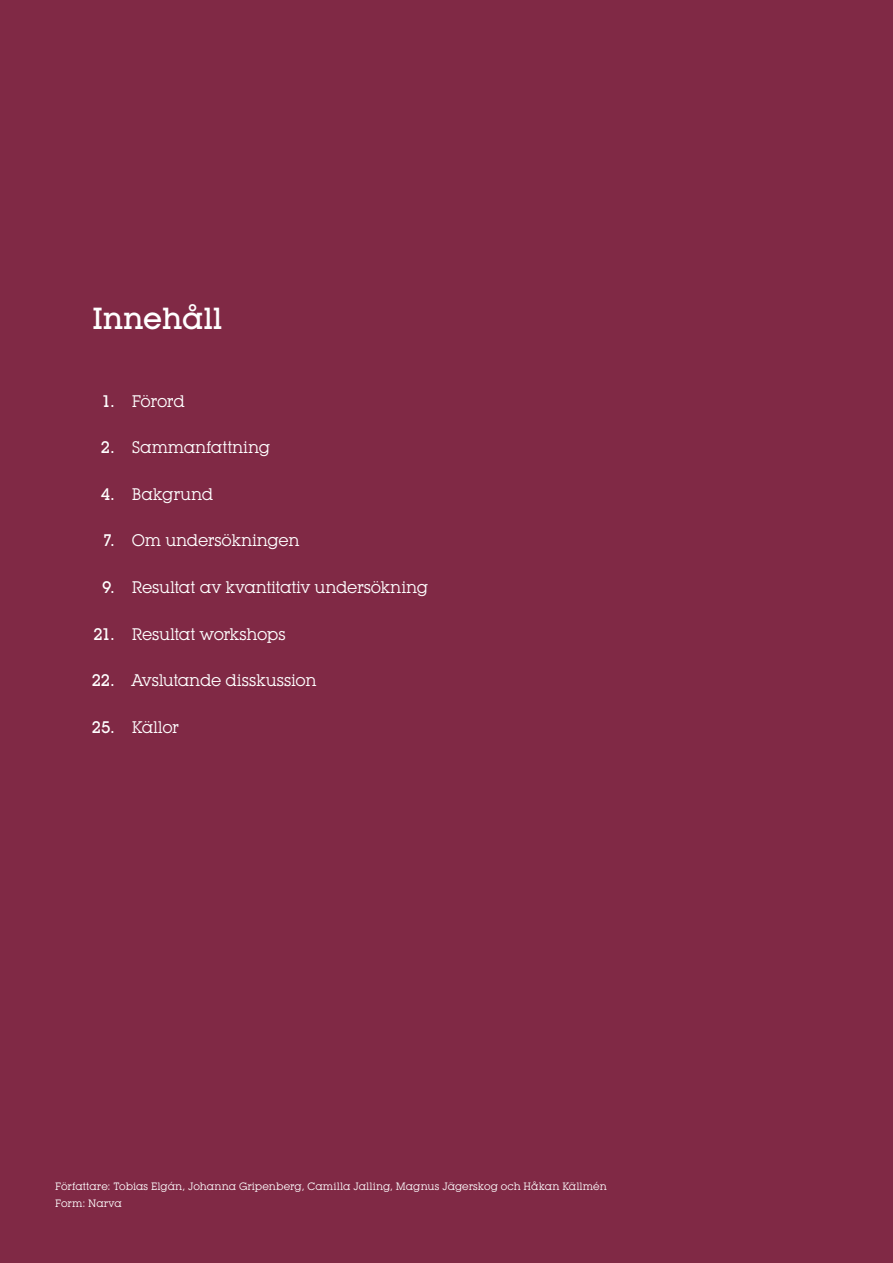
<style>
.page{position:relative;width:893px;height:1263px;background:#802945}
.page>*{position:absolute;margin:0;border:0;box-sizing:border-box;transform-origin:0 0}
.t1{font:500 30px "Lubalin Graph IT Cby BT";letter-spacing:-.005em;color:#fff}
.t2{font:16.5px "Lubalin Graph IT Cby BT";letter-spacing:-.02em;color:#fff}
.t3{font:10.5px/17px "Lubalin Graph IT Cby BT";letter-spacing:.005em;color:#fff}
.s1{font-weight:500}
</style>
<div class="page">
<h1 class="t1" style="left:92px;top:300px;width:131px">Innehåll</h1>
<p class="t2" style="left:101px;top:391px;width:85px"><span class="s1">1.</span> Förord</p>
<p class="t2" style="left:101px;top:437px;width:171px"><span class="s1">2.</span> Sammanfattning</p>
<p class="t2" style="left:101px;top:484px;width:114px"><span class="s1">4.</span> Bakgrund</p>
<p class="t2" style="left:103px;top:531px;width:198px"><span class="s1">7.</span> Om undersökningen</p>
<p class="t2" style="left:102px;top:577px;width:327px"><span class="s1">9.</span> Resultat av kvantitativ undersökning</p>
<p class="t2" style="left:93px;top:624px;width:194px"><span class="s1">21.</span> Resultat workshops</p>
<p class="t2" style="left:92px;top:670px;width:226px"><span class="s1">22.</span> Avslutande disskussion</p>
<p class="t2" style="left:92px;top:717px;width:89px"><span class="s1">25.</span> Källor</p>
<p class="t3" style="left:55px;top:1177px;width:553px">Författare: Tobias Elgán, Johanna Gripenberg, Camilla Jalling, Magnus Jägerskog och Håkan Källmén<br>Form: Narva</p>
</div>
